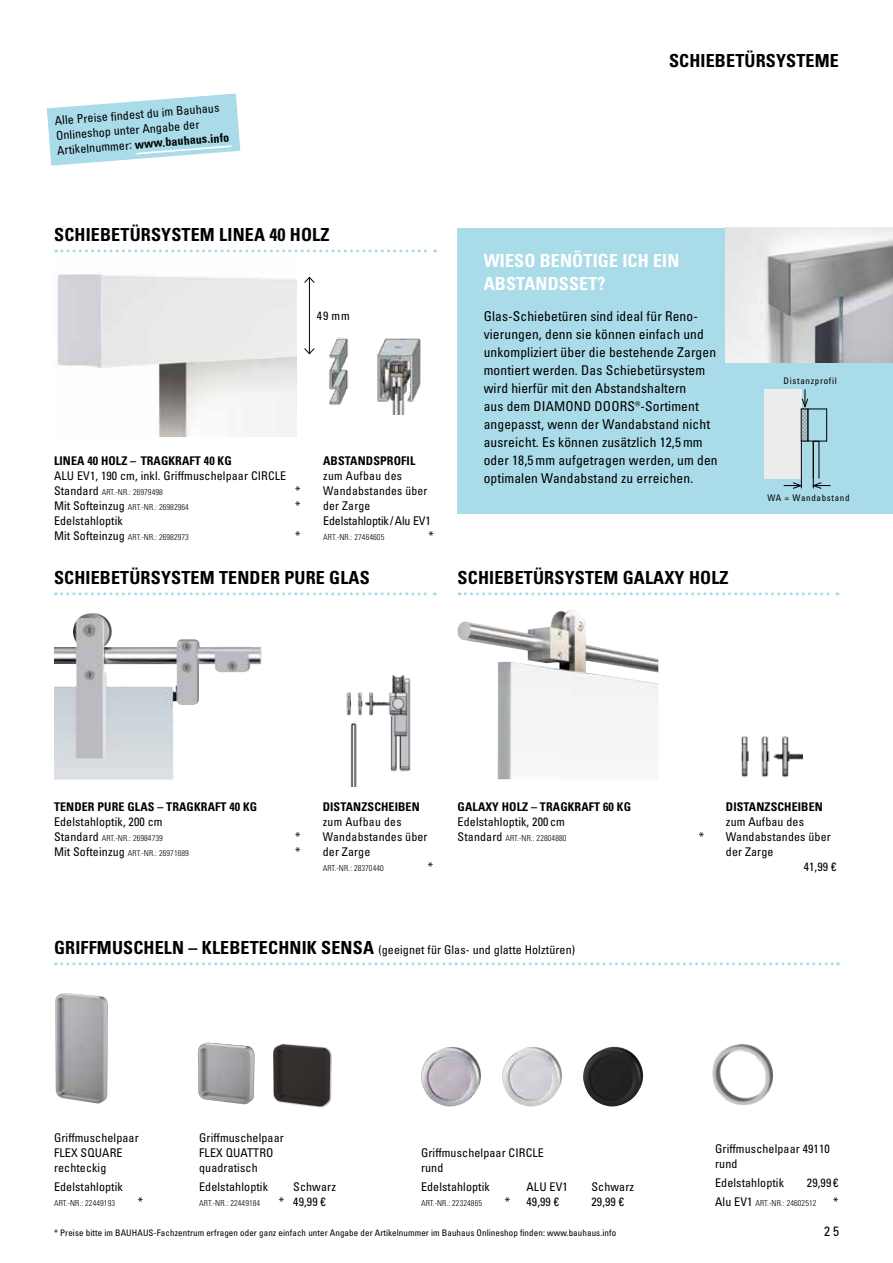
<style>
.page{position:relative;width:893px;height:1263px;background:#fff}
.page>*{position:absolute;margin:0;border:0;box-sizing:border-box;transform-origin:0 0}
.t1{font:700 condensed 18px "Univers LT Pro";letter-spacing:.01em;color:#000}
.t2{font:700 condensed 18px/22.5px "Univers LT Pro";letter-spacing:.01em;color:#fff}
.t3{font:condensed 13.5px/18px "Univers LT Pro";letter-spacing:.01em;color:#000}
.t4{font:condensed 12px/15px "Univers LT Pro";letter-spacing:.01em;color:#000}
.t5{font:700 condensed 12px "Univers LT Pro";letter-spacing:.01em;color:#000}
.t6{font:condensed 9px "Univers LT Pro";letter-spacing:.01em;color:#000}
.t7{font:condensed 9px "Univers LT Pro";letter-spacing:.075em;color:#000}
.t8{font:300 condensed 8.25px "Univers LT Pro";letter-spacing:.01em;color:#000}
.s1{font-weight:700}
.s2{font-weight:400;font-size:12px}
.s3{font-weight:700;font-size:18px}
</style>
<div class="page">
<svg style="left:56px;top:962px;width:782px;height:3px"></svg>
<img style="left:713px;top:1045px;width:59px;height:60px">
<img style="left:55px;top:993px;width:53px;height:111px">
<img style="left:198px;top:1043px;width:56px;height:62px">
<img style="left:54px;top:613px;width:208px;height:166px">
<svg style="left:56px;top:592px;width:379px;height:3px"></svg>
<img style="left:346px;top:675px;width:65px;height:112px">
<img style="left:457px;top:610px;width:201px;height:169px">
<img style="left:741px;top:736px;width:62px;height:42px">
<svg style="left:459px;top:592px;width:379px;height:3px"></svg>
<img style="left:57px;top:274px;width:239px;height:163px">
<img style="left:329px;top:337px;width:92px;height:77px">
<svg style="left:56px;top:249px;width:380px;height:3px"></svg>
<div style="left:273px;top:1044px;width:58px;height:64px;background:#000;opacity:.3"></div>
<img style="left:273px;top:1044px;width:57px;height:62px">
<img style="left:502px;top:1047px;width:60px;height:60px">
<img style="left:421px;top:1046px;width:60px;height:61px">
<img style="left:583px;top:1046px;width:60px;height:61px">
<div style="left:457px;top:228px;width:436px;height:286px;background:#aadbe9"></div>
<img style="left:726px;top:228px;width:167px;height:134px">
<div style="left:764px;top:390px;width:37px;height:89px;background:#ededed"></div>
<div style="left:808px;top:409px;width:19px;height:32px;border:1px solid #000"></div>
<hr style="left:808px;top:409px;width:1px;height:32px;background:#9d9d9c">
<svg style="left:801px;top:389px;width:7px;height:52px"></svg>
<svg style="left:784px;top:482px;width:18px;height:7px"></svg>
<svg style="left:813px;top:482px;width:18px;height:7px"></svg>
<hr style="left:801px;top:441px;width:1px;height:47px;background:#000">
<hr style="left:813px;top:441px;width:1px;height:47px;background:#000">
<svg style="left:47px;top:94px;width:193px;height:72px"></svg>
<hr style="left:309px;top:277px;width:1px;height:77px;background:#000">
<svg style="left:304px;top:276px;width:11px;height:8px"></svg>
<svg style="left:304px;top:347px;width:11px;height:8px"></svg>
<p class="t4" style="left:54px;top:113px;width:174px;rotate:-5deg">Alle Preise fi ndest du im Bauhaus<br>Onlineshop unter Angabe der<br>Artikelnummer: <span class="s1">www.bauhaus.info</span></p>
<h1 class="t1" style="left:669px;top:50px;width:171px">SCHIEBETÜRSYSTEME</h1>
<h1 class="t1" style="left:54px;top:223px;width:277px">SCHIEBETÜRSYSTEM LINEA 40 HOLZ</h1>
<p class="t4" style="left:317px;top:308px;width:34px">49 mm</p>
<p class="t5" style="left:54px;top:453px;width:179px">LINEA 40 HOLZ – TRAGKRAFT 40 KG</p>
<p class="t4" style="left:54px;top:468px;width:234px">ALU EV1, 190 cm, inkl. Griffmuschelpaar CIRCLE</p>
<p class="t8" style="left:54px;top:486px;width:110px"><span class="s2">Standard</span> ART.-NR.: 26979498</p>
<p class="t4" style="left:295px;top:483px;width:7px">*</p>
<p class="t8" style="left:54px;top:501px;width:136px"><span class="s2">Mit Softeinzug</span> ART.-NR.: 26982964</p>
<p class="t4" style="left:295px;top:498px;width:7px">*</p>
<p class="t4" style="left:54px;top:513px;width:70px">Edelstahloptik</p>
<p class="t8" style="left:54px;top:531px;width:136px"><span class="s2">Mit Softeinzug</span> ART.-NR.: 26982973</p>
<p class="t4" style="left:295px;top:528px;width:7px">*</p>
<p class="t5" style="left:323px;top:453px;width:94px">ABSTANDSPROFIL</p>
<p class="t4" style="left:323px;top:468px;width:109px">zum Aufbau des<br>Wandabstandes über der Zarge<br>Edelstahloptik/Alu EV1</p>
<p class="t8" style="left:323px;top:531px;width:63px">ART.-NR.: 27464605</p>
<p class="t4" style="left:428px;top:528px;width:7px">*</p>
<h1 class="t1" style="left:54px;top:566px;width:317px">SCHIEBETÜRSYSTEM TENDER PURE GLAS</h1>
<h1 class="t2" style="left:484px;top:249px;width:197px">WIESO BENÖTIGE ICH EIN<br>ABSTANDSSET?</h1>
<p class="t3" style="left:484px;top:306px;width:236px">Glas-Schiebetüren sind ideal für Reno&shy;vierungen, denn sie können einfach und unkompliziert über die bestehende Zargen montiert werden. Das Schiebetürsystem wird hierfür mit den Abstandshaltern<br>aus dem DIAMOND DOORS®-Sortiment angepasst, wenn der Wandabstand nicht ausreicht. Es können zusätzlich 12,5 mm oder 18,5 mm aufgetragen werden, um den optimalen Wandabstand zu erreichen.</p>
<h1 class="t1" style="left:458px;top:566px;width:272px">SCHIEBETÜRSYSTEM GALAXY HOLZ</h1>
<p class="t7" style="left:784px;top:375px;width:55px">Distanzprofil</p>
<p class="t7" style="left:767px;top:492px;width:84px">WA = Wandabstand</p>
<p class="t5" style="left:54px;top:799px;width:205px">TENDER PURE GLAS – TRAGKRAFT 40 KG</p>
<p class="t4" style="left:54px;top:814px;width:110px">Edelstahloptik, 200 cm</p>
<p class="t8" style="left:54px;top:832px;width:110px"><span class="s2">Standard</span> ART.-NR.: 26984739</p>
<p class="t4" style="left:295px;top:829px;width:7px">*</p>
<p class="t8" style="left:54px;top:847px;width:136px"><span class="s2">Mit Softeinzug</span> ART.-NR.: 26971689</p>
<p class="t4" style="left:295px;top:844px;width:7px">*</p>
<p class="t5" style="left:323px;top:799px;width:98px">DISTANZSCHEIBEN</p>
<p class="t4" style="left:323px;top:814px;width:106px">zum Aufbau des<br>Wandabstandes über der Zarge</p>
<p class="t8" style="left:323px;top:862px;width:63px">ART.-NR.: 28370440</p>
<p class="t4" style="left:428px;top:859px;width:7px">*</p>
<p class="t5" style="left:458px;top:799px;width:175px">GALAXY HOLZ – TRAGKRAFT 60 KG</p>
<p class="t4" style="left:458px;top:814px;width:109px">Edelstahloptik, 200 cm</p>
<p class="t8" style="left:458px;top:832px;width:110px"><span class="s2">Standard</span> ART.-NR.: 22804880</p>
<p class="t4" style="left:699px;top:829px;width:7px">*</p>
<p class="t5" style="left:726px;top:799px;width:98px">DISTANZSCHEIBEN</p>
<p class="t4" style="left:726px;top:814px;width:80px">zum Aufbau des</p>
<p class="t4" style="left:726px;top:829px;width:106px">Wandabstandes über</p>
<p class="t4" style="left:726px;top:844px;width:49px">der Zarge</p>
<p class="t4" style="left:804px;top:859px;width:34px">41,99 €</p>
<p class="t4" style="left:54px;top:942px;width:523px"><span class="s3">GRIFFMUSCHELN – KLEBETECHNIK SENSA</span> (geeignet für Glas- und glatte Holztüren)</p>
<p class="t4" style="left:54px;top:1130px;width:86px">Griffmuschelpaar<br>FLEX SQUARE rechteckig</p>
<p class="t4" style="left:54px;top:1179px;width:70px">Edelstahloptik</p>
<p class="t8" style="left:54px;top:1197px;width:63px">ART.-NR.: 22449193</p>
<p class="t4" style="left:138px;top:1194px;width:7px">*</p>
<p class="t4" style="left:199px;top:1130px;width:86px">Griffmuschelpaar<br>FLEX QUATTRO quadratisch</p>
<p class="t4" style="left:199px;top:1179px;width:70px">Edelstahloptik</p>
<p class="t8" style="left:199px;top:1197px;width:63px">ART.-NR.: 22449184</p>
<p class="t4" style="left:279px;top:1194px;width:7px">*</p>
<p class="t4" style="left:293px;top:1179px;width:44px">Schwarz<br>49,99 €</p>
<p class="t4" style="left:421px;top:1145px;width:124px">Griffmuschelpaar CIRCLE rund</p>
<p class="t4" style="left:421px;top:1179px;width:70px">Edelstahloptik</p>
<p class="t8" style="left:421px;top:1197px;width:63px">ART.-NR.: 22324865</p>
<p class="t4" style="left:526px;top:1179px;width:43px">ALU EV1<br>49,99 €</p>
<p class="t4" style="left:505px;top:1194px;width:7px">*</p>
<p class="t4" style="left:591px;top:1179px;width:44px">Schwarz<br>29,99 €</p>
<p class="t6" style="left:54px;top:1227px;width:564px">* Preise bitte im BAUHAUS-Fachzentrum erfragen oder ganz einfach unter Angabe der Artikelnummer im Bauhaus Onlineshop finden: www.bauhaus.info</p>
<p class="t4" style="left:715px;top:1140px;width:116px">Griffmuschelpaar 49110 rund</p>
<p class="t4" style="left:715px;top:1175px;width:70px">Edelstahloptik</p>
<p class="t4" style="left:807px;top:1175px;width:33px">29,99 €</p>
<p class="t8" style="left:715px;top:1197px;width:103px"><span class="s2">Alu EV1</span> ART.-NR.: 24602512</p>
<p class="t4" style="left:833px;top:1194px;width:7px">*</p>
<p class="t3" style="left:824px;top:1222px;width:16px">25</p>
</div>
